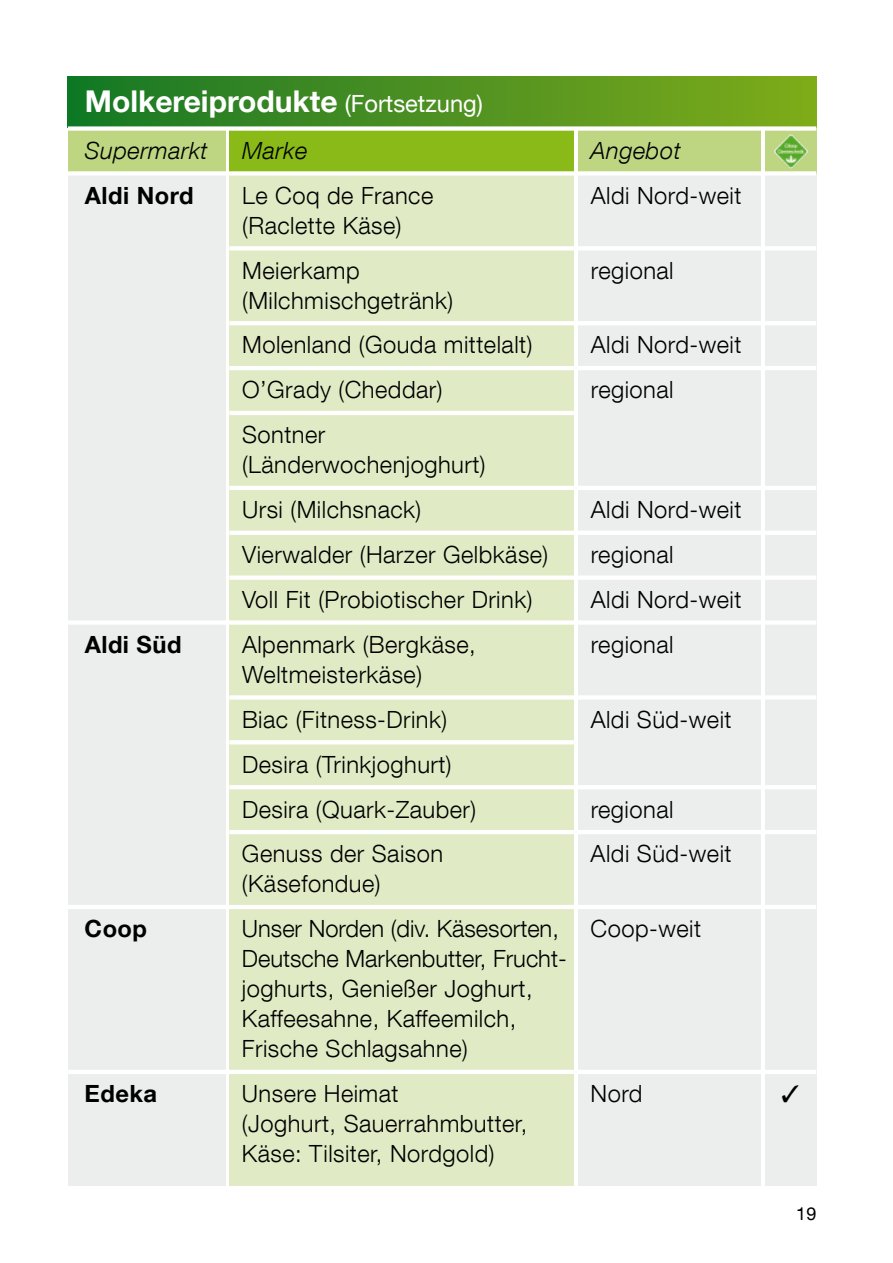
<style>
.page{position:relative;width:893px;height:1263px;background:#fff}
.page>*{position:absolute;margin:0;border:0;box-sizing:border-box;transform-origin:0 0}
.t1{font:700 30px "Helvetica Neue LT Com";color:#fff}
.t2{font:300 23.7px/30px "Helvetica Neue LT Com";letter-spacing:.02em;color:#000}
.t3{font:300 23.7px "Helvetica Neue LT Com";color:#000}
.t4{font:700 23.7px "Helvetica Neue LT Com";letter-spacing:.02em;color:#000}
.t5{font:italic 300 23.7px "Helvetica Neue LT Com";letter-spacing:.02em;color:#000}
.t6{font:18px "Helvetica Neue LT Com";color:#000}
.s1{font-weight:400;font-size:23.7px}
</style>
<div class="page">
<div style="left:68px;top:128px;width:157px;height:46px;background:#bed682"></div>
<div style="left:230px;top:128px;width:344px;height:46px;background:#89ba17"></div>
<div style="left:578px;top:128px;width:183px;height:46px;background:#bed682"></div>
<div style="left:765px;top:128px;width:51px;height:46px;background:#bed682"></div>
<div style="left:68px;top:77px;width:748px;height:51px;background:linear-gradient(to right,#177726,#81ab1b)"></div>
<div style="left:68px;top:174px;width:157px;height:1011px;background:#eceded"></div>
<div style="left:230px;top:174px;width:344px;height:1011px;background:#e0ebc5"></div>
<div style="left:578px;top:174px;width:183px;height:1011px;background:#eceded"></div>
<div style="left:765px;top:174px;width:51px;height:1011px;background:#eceded"></div>
<div style="left:68px;top:126px;width:748px;height:5px;background:#fff"></div>
<div style="left:68px;top:171px;width:748px;height:5px;background:#fff"></div>
<hr style="left:229px;top:246px;width:587px;height:4px;background:#fff">
<hr style="left:229px;top:321px;width:587px;height:4px;background:#fff">
<hr style="left:229px;top:366px;width:587px;height:4px;background:#fff">
<hr style="left:229px;top:411px;width:345px;height:4px;background:#fff">
<hr style="left:229px;top:486px;width:587px;height:4px;background:#fff">
<hr style="left:229px;top:531px;width:587px;height:4px;background:#fff">
<div style="left:229px;top:575px;width:587px;height:5px;background:#fff"></div>
<div style="left:68px;top:620px;width:748px;height:5px;background:#fff"></div>
<hr style="left:229px;top:695px;width:587px;height:4px;background:#fff">
<hr style="left:229px;top:740px;width:345px;height:4px;background:#fff">
<hr style="left:229px;top:785px;width:587px;height:4px;background:#fff">
<hr style="left:229px;top:830px;width:587px;height:4px;background:#fff">
<hr style="left:68px;top:905px;width:748px;height:4px;background:#fff">
<hr style="left:68px;top:1070px;width:748px;height:4px;background:#fff">
<img style="left:774px;top:134px;width:34px;height:34px">
<p class="t1" style="left:85px;top:82px;width:400px">Molkereiprodukte <span class="s1">(Fortsetzung)</span></p>
<p class="t5" style="left:85px;top:136px;width:124px">Supermarkt</p>
<p class="t5" style="left:242px;top:136px;width:67px">Marke</p>
<p class="t5" style="left:591px;top:136px;width:91px">Angebot</p>
<p class="t4" style="left:85px;top:180px;width:110px">Aldi Nord</p>
<p class="t2" style="left:242px;top:180px;width:193px">Le Coq de France</p>
<p class="t2" style="left:591px;top:180px;width:152px">Aldi Nord-weit</p>
<p class="t2" style="left:242px;top:202px;width:161px;line-height:45px">(Raclette Käse)<br>Meierkamp</p>
<p class="t2" style="left:591px;top:255px;width:84px">regional</p>
<p class="t2" style="left:242px;top:277px;width:292px;line-height:45px">(Milchmischgetränk)<br>Molenland (Gouda mittelalt)</p>
<p class="t2" style="left:591px;top:329px;width:152px">Aldi Nord-weit</p>
<p class="t2" style="left:242px;top:374px;width:202px">O’Grady (Cheddar)</p>
<p class="t2" style="left:591px;top:374px;width:84px">regional</p>
<p class="t2" style="left:242px;top:419px;width:245px">Sontner (Länderwochenjoghurt)</p>
<p class="t2" style="left:242px;top:494px;width:181px">Ursi (Milchsnack)</p>
<p class="t2" style="left:591px;top:494px;width:152px">Aldi Nord-weit</p>
<p class="t2" style="left:242px;top:539px;width:308px">Vierwalder (Harzer Gelbkäse)</p>
<p class="t2" style="left:591px;top:539px;width:84px">regional</p>
<p class="t2" style="left:242px;top:584px;width:292px">Voll Fit (Probiotischer Drink)</p>
<p class="t2" style="left:591px;top:584px;width:152px">Aldi Nord-weit</p>
<p class="t4" style="left:85px;top:629px;width:98px">Aldi Süd</p>
<p class="t2" style="left:242px;top:629px;width:235px">Alpenmark (Bergkäse,</p>
<p class="t2" style="left:591px;top:629px;width:84px">regional</p>
<p class="t2" style="left:242px;top:651px;width:207px;line-height:45px">Weltmeisterkäse)<br>Biac (Fitness-Drink)</p>
<p class="t2" style="left:591px;top:704px;width:142px">Aldi Süd-weit</p>
<p class="t2" style="left:242px;top:741px;width:236px;line-height:45px">Desira (Trinkjoghurt)<br>Desira (Quark-Zauber)</p>
<p class="t2" style="left:591px;top:793px;width:84px">regional</p>
<p class="t2" style="left:242px;top:838px;width:203px">Genuss der Saison</p>
<p class="t2" style="left:591px;top:838px;width:142px">Aldi Süd-weit</p>
<p class="t2" style="left:242px;top:868px;width:140px">(Käsefondue)</p>
<p class="t4" style="left:85px;top:914px;width:64px">Coop</p>
<p class="t3" style="left:242px;top:914px;width:318px">Unser Norden (div. Käsesorten,</p>
<p class="t2" style="left:591px;top:913px;width:112px">Coop-weit</p>
<p class="t2" style="left:242px;top:943px;width:326px">Deutsche Markenbutter, Frucht&shy;joghurts, Genießer Joghurt,<br>Kaffeesahne, Kaffeemilch,<br>Frische Schlagsahne)</p>
<p class="t4" style="left:85px;top:1079px;width:74px">Edeka</p>
<p class="t2" style="left:242px;top:1078px;width:158px">Unsere Heimat</p>
<p class="t2" style="left:591px;top:1078px;width:53px">Nord</p>
<p class="t2" style="left:242px;top:1108px;width:287px">(Joghurt, Sauerrahmbutter,<br>Käse: Tilsiter, Nordgold)</p>
<p class="t6" style="left:796px;top:1202px;width:22px">19</p>
</div>
